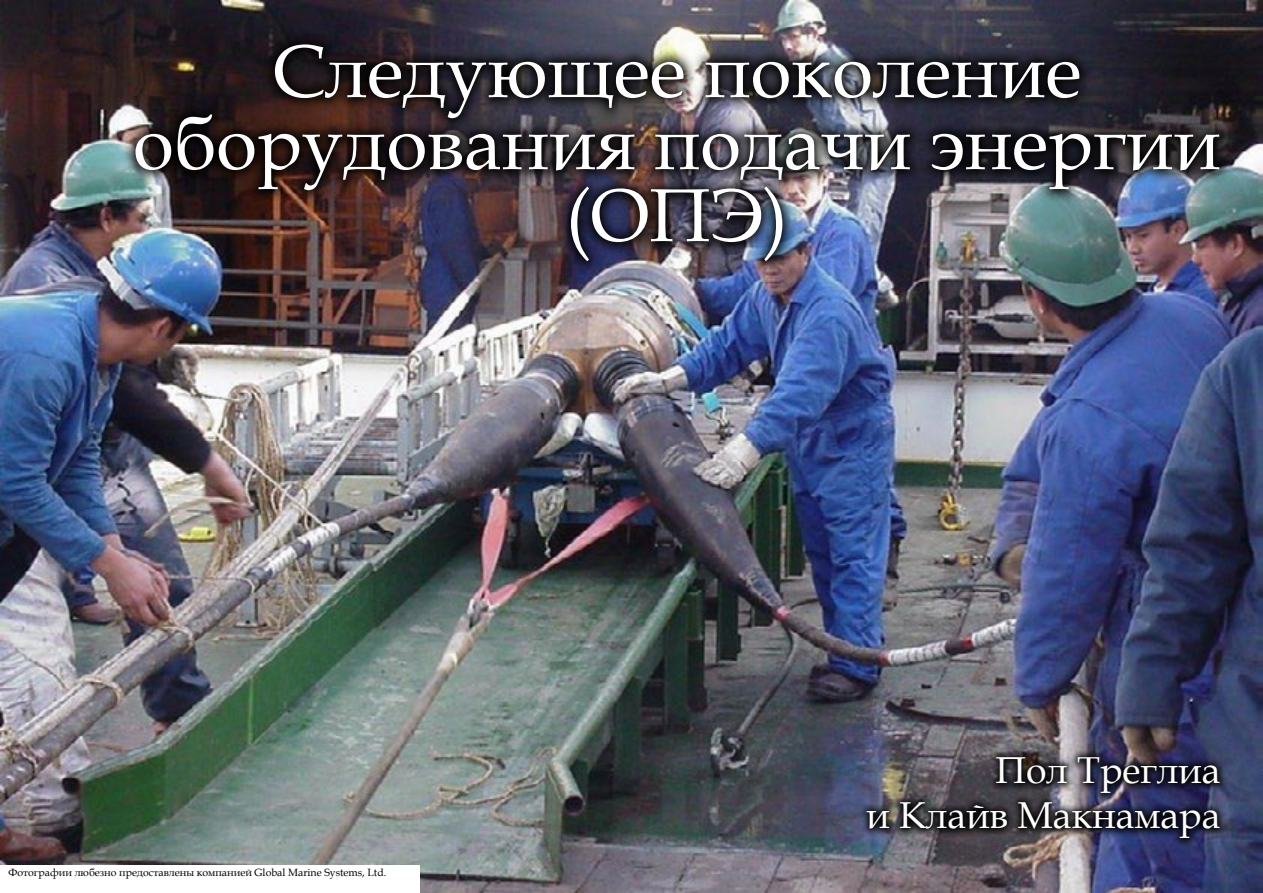
<style>
.page{position:relative;width:1263px;height:893px;background:#fff}
.page>*{position:absolute;margin:0;border:0;box-sizing:border-box;transform-origin:0 0}
.t1{font:75px/72px "Book Antiqua";color:#fff;text-align:center}
.t2{font:37.5px "Book Antiqua";color:#fff}
.t3{font:10.5px "Book Antiqua";color:#000}
</style>
<div class="page">
<img style="left:0;top:0;width:1263px;height:893px">
<div style="left:0;top:865px;width:420px;height:28px;background:#fff"></div>
<img style="left:122px;top:31px;width:1111px;height:243px">
<img style="left:858px;top:748px;width:370px;height:100px">
<p class="t1" style="left:272px;top:34px;width:811px">Следующее поколение</p>
<p class="t1" style="left:133px;top:106px;width:1089px">оборудования подачи энергии (ОПЭ)</p>
<p class="t3" style="left:9px;top:865px;width:379px">Фотографии любезно предоставлены компанией Global Marine Systems, Ltd.</p>
<p class="t2" style="left:996px;top:744px;width:226px">Пол Треглиа</p>
<p class="t2" style="left:866px;top:789px;width:356px">и Клайв Макнамара</p>
</div>
